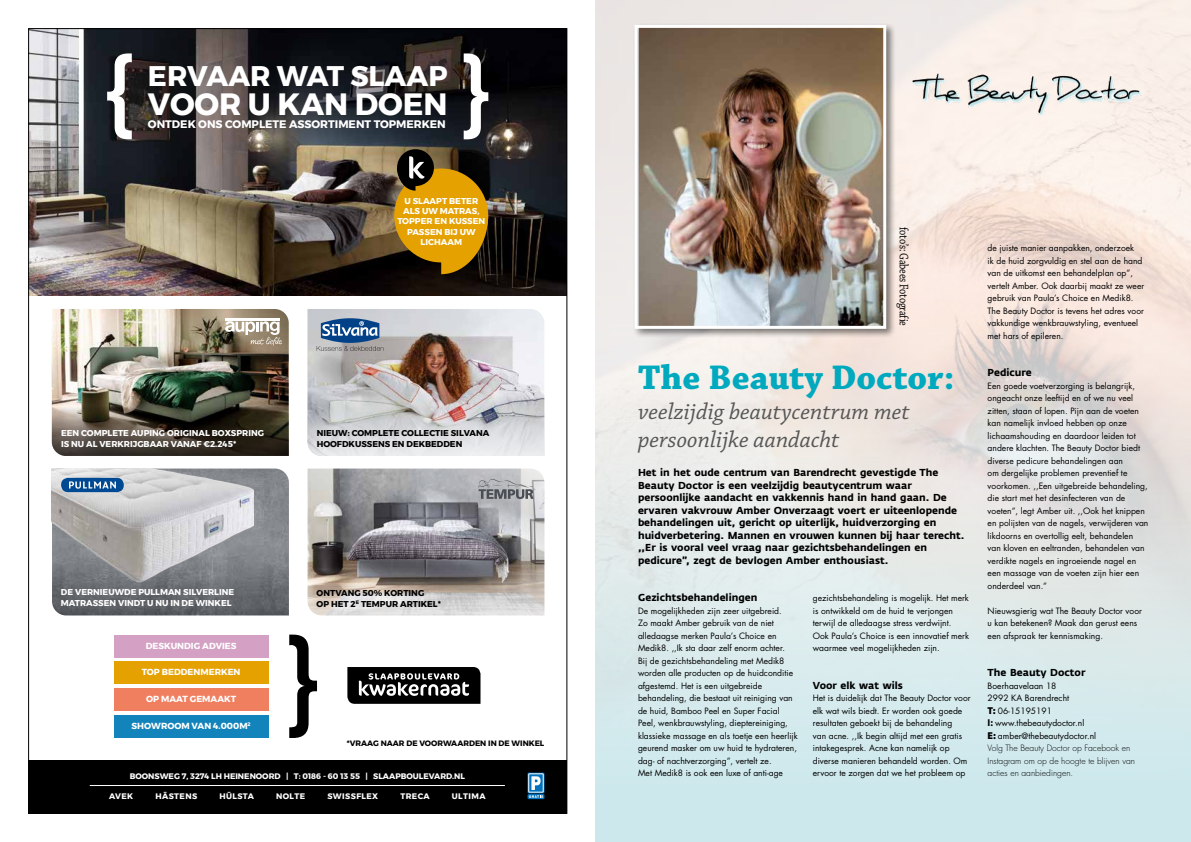
<style>
.page{position:relative;width:1191px;height:842px;background:#fff}
.page>*{position:absolute;margin:0;border:0;box-sizing:border-box;transform-origin:0 0}
.t1{font:700 36px "Chaparral Pro";color:#00a9be}
.t2{font:700 30.7px "Montserrat";color:#fff}
.t3{font:700 28.3px "Montserrat";color:#fff}
.t4{font:italic 24px/28px "Chaparral Pro";color:#565655}
.t5{font:13px "Chaparral Pro";letter-spacing:-.02em;color:#000;scale:.79 1}
.t6{font:700 10.9px "Montserrat";color:#fff}
.t7{font:700 10px/12.5px "Fedra Sans";color:#000}
.t8{font:700 8.8px "Montserrat";color:#fff}
.t9{font:8.5px/12.5px "Futura Std";color:#000}
.t10{font:700 8.5px/10.4px "Montserrat";color:#fff}
.t11{font:700 8.5px/11px "Montserrat";color:#000}
.t12{font:300 8.5px/12.5px "Futura";color:#000}
.t13{font:700 8px "Montserrat";color:#fff}
.t14{font:700 8px "Montserrat";letter-spacing:.05em;color:#fff}
.t15{font:700 7.8px "Montserrat";color:#000}
.s1{font-family:"Myriad Pro";font-weight:900;font-size:10px}
.s2{font-family:"Myriad Pro";font-weight:700;font-size:10px}
</style>
<div class="page">
<img style="left:30px;top:30px;width:535px;height:266px">
<div style="left:29px;top:760px;width:538px;height:53px;background:#000"></div>
<hr style="left:90px;top:785px;width:415px;height:1px;background:#fff">
<div style="left:527px;top:773px;width:17px;height:20px;background:#0071bb"></div>
<svg style="left:527px;top:794px;width:17px;height:5px"></svg>
<div style="left:528px;top:773px;width:15px;height:19px;border:1px solid #fff"></div>
<svg style="left:529px;top:776px;width:14px;height:22px"></svg>
<svg style="left:289px;top:635px;width:28px;height:103px"></svg>
<div style="left:114px;top:715px;width:154px;height:22px;background:#1384bb"></div>
<div style="left:114px;top:635px;width:154px;height:22px;background:#d4a0c3"></div>
<div style="left:114px;top:688px;width:154px;height:23px;background:#f07f60"></div>
<div style="left:114px;top:661px;width:154px;height:23px;background:#e5a100"></div>
<svg style="left:347px;top:667px;width:133px;height:37px;background:#343434"></svg>
<img style="left:52px;top:309px;width:237px;height:97px">
<svg style="left:52px;top:406px;width:237px;height:50px;background:#433c32"></svg>
<svg style="left:307px;top:468px;width:238px;height:148px;background:#a09d9d"></svg>
<svg style="left:478px;top:479px;width:57px;height:20px"></svg>
<svg style="left:464px;top:53px;width:24px;height:86px"></svg>
<svg style="left:107px;top:53px;width:25px;height:86px"></svg>
<div style="left:394px;top:168px;width:94px;height:94px;background:#e5a100;border-radius:50%"></div>
<svg style="left:441px;top:222px;width:47px;height:52px"></svg>
<div style="left:397px;top:149px;width:37px;height:37px;background:#000;border-radius:50%"></div>
<svg style="left:397px;top:156px;width:27px;height:35px"></svg>
<hr style="left:225px;top:318px;width:54px;height:2px;background:#fff">
<svg style="left:225px;top:321px;width:57px;height:25px"></svg>
<img style="left:52px;top:468px;width:237px;height:147px">
<img style="left:52px;top:468px;width:201px;height:126px">
<div style="left:61px;top:478px;width:63px;height:14px;background:#004993;border-radius:7px"></div>
<svg style="left:69px;top:481px;width:47px;height:8px"></svg>
<img style="left:307px;top:309px;width:237px;height:99px">
<svg style="left:307px;top:408px;width:237px;height:48px;background:#d3d3d5"></svg>
<svg style="left:317px;top:318px;width:66px;height:33px;background:#6f8aa9"></svg>
<img style="left:900px;top:69px;width:250px;height:49px">
<div style="left:632px;top:23px;width:264px;height:316px;background:#000;opacity:.5"></div>
<img style="left:639px;top:29px;width:243px;height:296px">
<div style="left:634px;top:25px;width:252px;height:304px;border:3px solid #fff"></div>
<h3 class="t3" style="left:148px;top:54px;width:301px">ERVAAR WAT SLAAP</h3>
<h2 class="t2" style="left:148px;top:79px;width:301px">VOOR U KAN DOEN</h2>
<p class="t6" style="left:148px;top:115px;width:299px">ONTDEK ONS COMPLETE ASSORTIMENT TOPMERKEN</p>
<p class="t10" style="left:397px;top:195px;width:89px;text-align:center">U SLAAPT BETER<br>ALS UW MATRAS,<br>TOPPER EN KUSSEN<br>PASSEN BIJ UW<br>LICHAAM</p>
<p class="t10" style="left:61px;top:427px;width:204px;line-height:11px">EEN COMPLETE AUPING ORIGINAL BOXSPRING<br>IS NU AL VERKRIJGBAAR VANAF €2.245*</p>
<p class="t11" style="left:317px;top:427px;width:174px">NIEUW: COMPLETE COLLECTIE SILVANA<br>HOOFDKUSSENS EN DEKBEDDEN</p>
<p class="t10" style="left:61px;top:587px;width:175px;line-height:11px">DE VERNIEUWDE PULLMAN SILVERLINE<br>MATRASSEN VINDT U NU IN DE WINKEL</p>
<p class="t8" style="left:146px;top:638px;width:92px">DESKUNDIG ADVIES</p>
<p class="t8" style="left:142px;top:665px;width:100px">TOP BEDDENMERKEN</p>
<p class="t8" style="left:146px;top:692px;width:91px">OP MAAT GEMAAKT</p>
<p class="t8" style="left:132px;top:718px;width:121px">SHOWROOM VAN 4.000M<sup>2</sup></p>
<p class="t11" style="left:316px;top:588px;width:126px">ONTVANG 50% KORTING<br>OP HET 2<sup>E</sup> TEMPUR ARTIKEL*</p>
<p class="t15" style="left:347px;top:737px;width:199px">*VRAAG NAAR DE VOORWAARDEN IN DE WINKEL</p>
<p class="t13" style="left:130px;top:770px;width:337px">BOONSWEG 7, 3274 LH HEINENOORD | T: 0186 - 60 13 55 | SLAAPBOULEVARD.NL</p>
<p class="t13" style="left:109px;top:789px;width:26px">AVEK</p>
<p class="t14" style="left:155px;top:789px;width:43px">HÄSTENS</p>
<p class="t13" style="left:219px;top:789px;width:36px">HÜLSTA</p>
<p class="t13" style="left:276px;top:789px;width:31px">NOLTE</p>
<p class="t14" style="left:327px;top:789px;width:52px">SWISSFLEX</p>
<p class="t13" style="left:400px;top:789px;width:31px">TRECA</p>
<p class="t13" style="left:452px;top:789px;width:35px">ULTIMA</p>
<h3 class="t5" style="left:911px;top:227px;width:126px;rotate:90deg">foto’s: Gabees Fotografie</h3>
<h1 class="t1" style="left:638px;top:356px;width:318px">The Beauty Doctor:</h1>
<h3 class="t4" style="left:638px;top:398px;width:273px">veelzijdig beautycentrum met persoonlijke aandacht</h3>
<p class="t7" style="left:638px;top:466px;width:328px">Het in het oude centrum van Barendrecht gevestigde The Beauty Doctor is een veelzijdig beautycentrum waar persoonlijke aandacht en vakkennis hand in hand gaan. De ervaren vakvrouw Amber Onverzaagt voert er uiteenlopende behandelingen uit, gericht op uiterlijk, huidverzorging en huidverbetering. Mannen en vrouwen kunnen bij haar terecht. ,,Er is vooral veel vraag naar gezichtsbehandelingen en pedicure”, zegt de bevlogen Amber enthousiast.</p>
<p class="t7" style="left:638px;top:591px;width:121px">Gezichtsbehandelingen</p>
<p class="t9" style="left:638px;top:604px;width:161px">De mogelijkheden zijn zeer uitgebreid.<br>Zo maakt Amber gebruik van de niet alledaagse merken Paula’s Choice en Medik8. ,,Ik sta daar zelf enorm achter.<br>Bij de gezichtsbehandeling met Medik8 worden alle producten op de huidconditie afgestemd. Het is een uitgebreide behandeling, die bestaat uit reiniging van de huid, Bamboo Peel en Super Facial Peel, wenkbrauwstyling, dieptereiniging, klassieke massage en als toetje een heerlijk geurend masker om uw huid te hydrateren, dag- of nachtverzorging”, vertelt ze.<br>Met Medik8 is ook een luxe of anti-age</p>
<p class="t9" style="left:813px;top:592px;width:158px">gezichtsbehandeling is mogelijk. Het merk is ontwikkeld om de huid te verjongen terwijl de alledaagse stress verdwijnt.<br>Ook Paula’s Choice is een innovatief merk waarmee veel mogelijkheden zijn.</p>
<p class="t7" style="left:813px;top:679px;width:92px">Voor elk wat wils</p>
<p class="t9" style="left:813px;top:692px;width:159px">Het is duidelijk dat The Beauty Doctor voor elk wat wils biedt. Er worden ook goede resultaten geboekt bij de behandeling<br>van acne. ,,Ik begin altijd met een gratis intakegesprek. Acne kan namelijk op diverse manieren behandeld worden. Om ervoor te zorgen dat we het probleem op</p>
<p class="t9" style="left:987px;top:242px;width:158px">de juiste manier aanpakken, onderzoek<br>ik de huid zorgvuldig en stel aan de hand van de uitkomst een behandelplan op”, vertelt Amber. Ook daarbij maakt ze weer gebruik van Paula’s Choice en Medik8.<br>The Beauty Doctor is tevens het adres voor vakkundige wenkbrauwstyling, eventueel met hars of epileren.</p>
<p class="t7" style="left:987px;top:366px;width:46px">Pedicure</p>
<p class="t9" style="left:987px;top:379px;width:162px">Een goede voetverzorging is belangrijk, ongeacht onze leeftijd en of we nu veel zitten, staan of lopen. Pijn aan de voeten kan namelijk invloed hebben op onze lichaamshouding en daardoor leiden tot andere klachten. The Beauty Doctor biedt diverse pedicure behandelingen aan<br>om dergelijke problemen preventief te voorkomen. ,,Een uitgebreide behandeling, die start met het desinfecteren van de voeten”, legt Amber uit. ,,Ook het knippen en polijsten van de nagels, verwijderen van likdoorns en overtollig eelt, behandelen van kloven en eeltranden, behandelen van verdikte nagels en ingroeiende nagel en een massage van de voeten zijn hier een onderdeel van.”</p>
<p class="t9" style="left:987px;top:604px;width:156px">Nieuwsgierig wat The Beauty Doctor voor u kan betekenen? Maak dan gerust eens een afspraak ter kennismaking.</p>
<p class="t7" style="left:987px;top:666px;width:99px">The Beauty Doctor</p>
<p class="t9" style="left:987px;top:679px;width:110px">Boerhaavelaan 18<br>2992 KA Barendrecht<br><span class="s1">T:</span> 06-15195191<br><span class="s2">I:</span> www.thebeautydoctor.nl<br><span class="s1">E:</span> amber@thebeautydoctor.nl</p>
<p class="t12" style="left:987px;top:742px;width:149px">Volg The Beauty Doctor op Facebook en<br>Instagram om op de hoogte te blijven van acties en aanbiedingen.</p>
</div>
